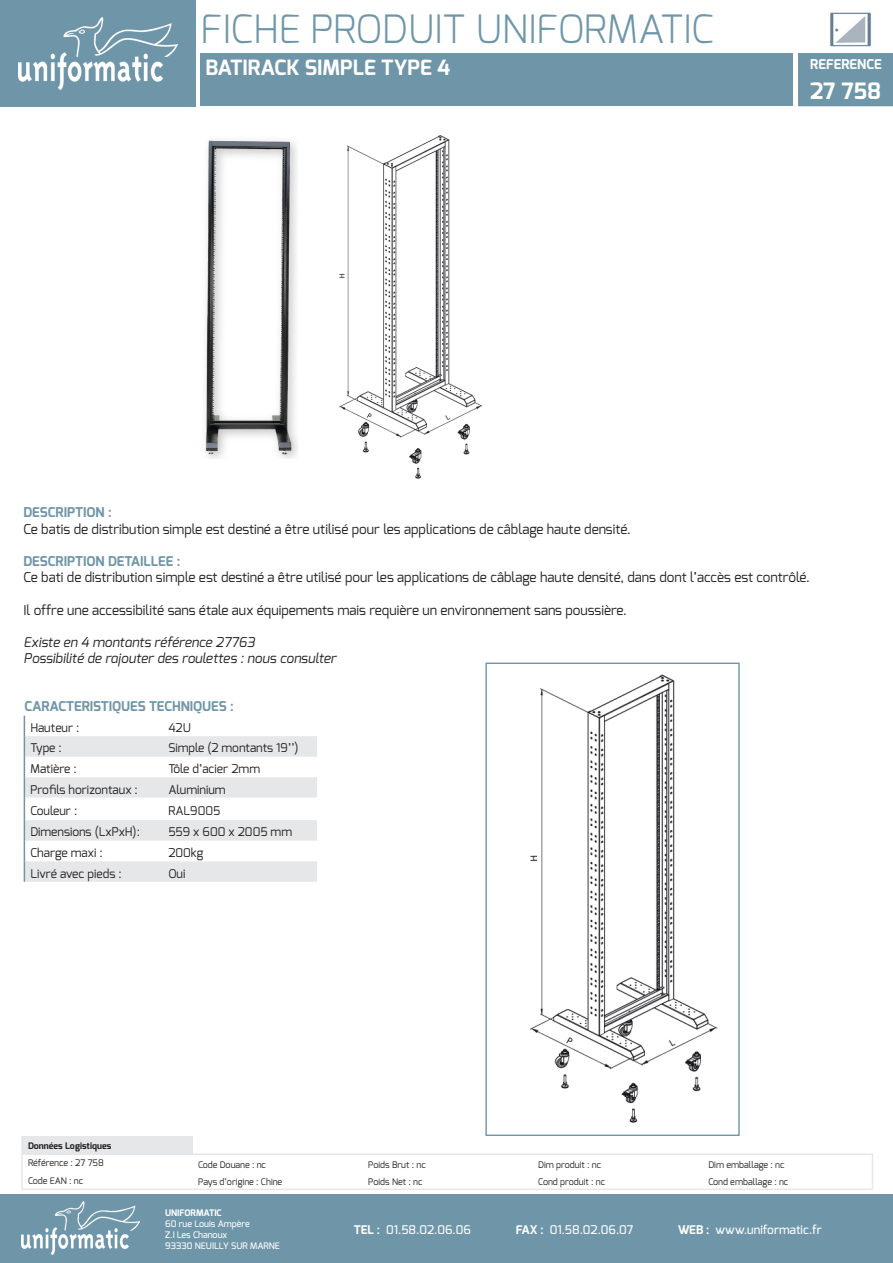
<style>
.page{position:relative;width:893px;height:1263px;background:#fff}
.page>*{position:absolute;margin:0;border:0;box-sizing:border-box;transform-origin:0 0}
.t1{font:300 39px "Exo";color:#6f96a8}
.t2{font:700 22.5px "Exo";color:#fff}
.t3{font:700 21px "Exo";color:#fff}
.t4{font:13.5px "Exo";color:#231f20}
.t5{font:italic 13.5px "Exo";color:#231f20}
.t6{font:700 13.5px "Exo";color:#6f96a8}
.t7{font:700 13.5px "Exo";color:#fff}
.t8{font:12px "Exo";color:#231f20}
.t9{font:500 12px "Exo";color:#fff}
.t10{font:9px "Exo";color:#231f20}
.t11{font:500 9px "Exo";color:#fff}
.t12{font:700 9px "Exo";color:#231f20}
.t13{font:700 9px "Exo";color:#fff}
.s1{font-weight:700}
</style>
<div class="page">
<div style="left:0;top:1195px;width:893px;height:68px;background:#6f96a8"></div>
<img style="left:21px;top:1201px;width:118px;height:53px">
<svg style="left:24px;top:716px;width:293px;height:166px"></svg>
<div style="left:0;top:0;width:196px;height:106px;background:#6f96a8"></div>
<img style="left:18px;top:17px;width:160px;height:73px">
<img style="left:830px;top:12px;width:41px;height:35px">
<div style="left:798px;top:54px;width:95px;height:52px;background:#6f96a8"></div>
<div style="left:200px;top:54px;width:593px;height:52px;background:#6f96a8"></div>
<hr style="left:21px;top:1188px;width:171px;height:2px;background:#e6e7e9">
<hr style="left:192px;top:1188px;width:170px;height:2px;background:#e6e7e9">
<hr style="left:362px;top:1188px;width:170px;height:2px;background:#e6e7e9">
<hr style="left:532px;top:1188px;width:170px;height:2px;background:#e6e7e9">
<hr style="left:702px;top:1188px;width:171px;height:2px;background:#e6e7e9">
<hr style="left:21px;top:1136px;width:172px;height:1px;background:#e6e7e9">
<svg style="left:21px;top:1137px;width:852px;height:52px"></svg>
<hr style="left:21px;top:1153px;width:171px;height:2px;background:#e6e7e9">
<img style="left:529px;top:674px;width:189px;height:449px">
<div style="left:485px;top:663px;width:255px;height:473px;border:1px solid #6f96a8"></div>
<img style="left:205px;top:139px;width:92px;height:320px">
<img style="left:339px;top:135px;width:144px;height:344px">
<p class="t1" style="left:200px;top:3px;width:515px">FICHE PRODUIT UNIFORMATIC</p>
<p class="t3" style="left:206px;top:54px;width:246px">BATIRACK SIMPLE TYPE 4</p>
<p class="t7" style="left:810px;top:56px;width:73px">REFERENCE</p>
<p class="t2" style="left:810px;top:77px;width:73px">27 758</p>
<p class="t6" style="left:24px;top:504px;width:90px">DESCRIPTION :</p>
<p class="t4" style="left:24px;top:520px;width:609px">Ce batis de distribution simple est destiné a être utilisé pour les applications de câblage haute densité.</p>
<p class="t6" style="left:24px;top:552px;width:158px">DESCRIPTION DETAILLEE :</p>
<p class="t4" style="left:24px;top:569px;width:788px">Ce bati de distribution simple est destiné a être utilisé pour les applications de câblage haute densité, dans dont l’accès est contrôlé.</p>
<p class="t4" style="left:24px;top:601px;width:605px">Il offre une accessibilité sans étale aux équipements mais requière un environnement sans poussière.</p>
<p class="t5" style="left:24px;top:633px;width:233px">Existe en 4 montants référence 27763</p>
<p class="t5" style="left:24px;top:650px;width:314px">Possibilité de rajouter des roulettes : nous consulter</p>
<p class="t6" style="left:24px;top:698px;width:211px">CARACTERISTIQUES TECHNIQUES :</p>
<p class="t8" style="left:30px;top:720px;width:51px">Hauteur :</p>
<p class="t8" style="left:168px;top:720px;width:24px">42U</p>
<p class="t8" style="left:30px;top:740px;width:33px">Type :</p>
<p class="t8" style="left:168px;top:740px;width:132px">Simple (2 montants 19’’)</p>
<p class="t8" style="left:30px;top:761px;width:48px">Matière :</p>
<p class="t8" style="left:168px;top:761px;width:93px">Tôle d’acier 2mm</p>
<p class="t8" style="left:30px;top:781px;width:109px">Profils horizontaux :</p>
<p class="t8" style="left:168px;top:781px;width:59px">Aluminium</p>
<p class="t8" style="left:30px;top:803px;width:48px">Couleur :</p>
<p class="t8" style="left:168px;top:803px;width:53px">RAL9005</p>
<p class="t8" style="left:30px;top:824px;width:111px">Dimensions (LxPxH):</p>
<p class="t8" style="left:168px;top:824px;width:125px">559 x 600 x 2005 mm</p>
<p class="t8" style="left:30px;top:845px;width:74px">Charge maxi :</p>
<p class="t8" style="left:168px;top:845px;width:37px">200kg</p>
<p class="t8" style="left:30px;top:865px;width:93px">Livré avec pieds :</p>
<p class="t8" style="left:168px;top:865px;width:19px">Oui</p>
<p class="t12" style="left:28px;top:1140px;width:85px">Données Logistiques</p>
<p class="t10" style="left:28px;top:1157px;width:77px">Référence : 27 758</p>
<p class="t10" style="left:198px;top:1158px;width:69px">Code Douane : nc</p>
<p class="t10" style="left:368px;top:1158px;width:59px">Poids Brut : nc</p>
<p class="t10" style="left:538px;top:1158px;width:64px">Dim produit : nc</p>
<p class="t10" style="left:708px;top:1158px;width:78px">Dim emballage : nc</p>
<p class="t10" style="left:28px;top:1175px;width:57px">Code EAN : nc</p>
<p class="t10" style="left:198px;top:1176px;width:86px">Pays d’origine : Chine</p>
<p class="t10" style="left:368px;top:1176px;width:56px">Poids Net : nc</p>
<p class="t10" style="left:538px;top:1176px;width:68px">Cond produit : nc</p>
<p class="t10" style="left:708px;top:1176px;width:82px">Cond emballage : nc</p>
<p class="t9" style="left:354px;top:1222px;width:119px"><span class="s1">TEL :</span> 01.58.02.06.06</p>
<p class="t9" style="left:516px;top:1222px;width:119px"><span class="s1">FAX :</span> 01.58.02.06.07</p>
<p class="t9" style="left:678px;top:1222px;width:145px"><span class="s1">WEB :</span> www.uniformatic.fr</p>
<p class="t13" style="left:165px;top:1207px;width:58px">UNIFORMATIC</p>
<p class="t11" style="left:165px;top:1218px;width:86px">60 rue Louis Ampère</p>
<p class="t11" style="left:165px;top:1229px;width:64px">Z.I Les Chanoux</p>
<p class="t11" style="left:165px;top:1239px;width:116px">93330 NEUILLY SUR MARNE</p>
</div>
